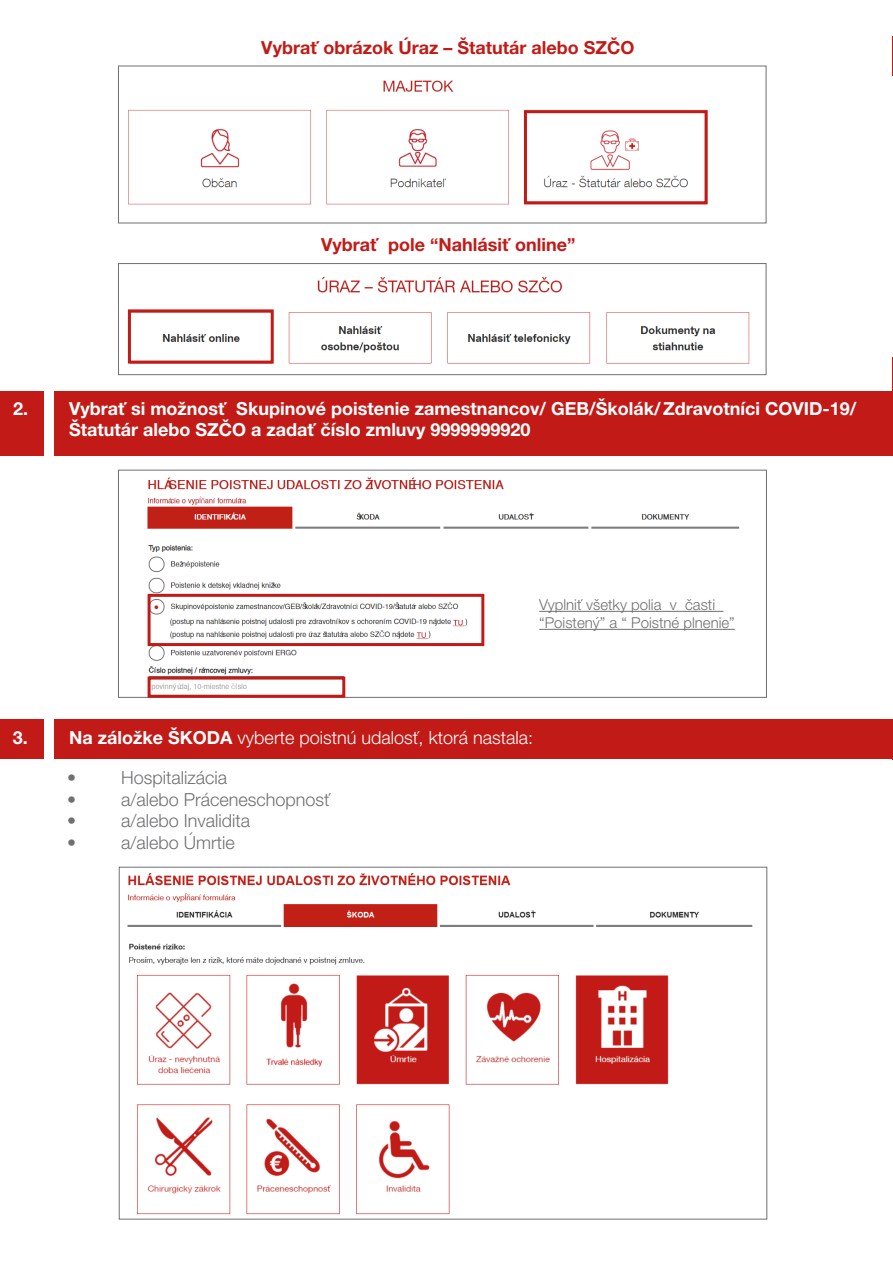
<style>
.page{position:relative;width:893px;height:1263px;background:#fff}
.page>*{position:absolute;margin:0;border:0;box-sizing:border-box;transform-origin:0 0}
.t1{font:700 18px/21.6px "Helvetica Neue LT Pro";color:#fff}
.t2{font:300 18px "Helvetica Neue LT Pro";color:#6f7072}
.t3{font:700 18px "Helvetica Neue LT Pro";color:#c21b17}
.t4{font:300 18px "Helvetica Neue LT Pro";color:#fff}
.t5{font:300 15px/18px "Helvetica Neue LT Pro";color:#6f7072}
.s1{font-weight:700}
</style>
<div class="page">
<img style="left:147px;top:477px;width:593px;height:219px">
<div style="left:118px;top:470px;width:649px;height:228px;border:1px solid #6f7072"></div>
<div style="left:54px;top:391px;width:839px;height:64px;background:#c21b17"></div>
<div style="left:0;top:391px;width:44px;height:64px;background:#c21b17"></div>
<img style="left:128px;top:80px;width:580px;height:125px">
<div style="left:524px;top:110px;width:184px;height:94px;border:3px solid #c21b17"></div>
<img style="left:127px;top:277px;width:623px;height:87px">
<div style="left:118px;top:263px;width:648px;height:112px;border:1px solid #6f7072"></div>
<div style="left:128px;top:309px;width:146px;height:55px;border:3px solid #c21b17"></div>
<div style="left:148px;top:594px;width:336px;height:52px;border:3px solid #c21b17"></div>
<div style="left:148px;top:676px;width:197px;height:22px;border:3px solid #c21b17"></div>
<div style="left:54px;top:719px;width:839px;height:40px;background:#c21b17"></div>
<div style="left:0;top:719px;width:43px;height:40px;background:#c21b17"></div>
<img style="left:127px;top:873px;width:626px;height:342px">
<hr style="left:892px;top:36px;width:1px;height:40px;background:#c21b17">
<hr style="left:892px;top:358px;width:1px;height:39px;background:#c21b17">
<hr style="left:892px;top:720px;width:1px;height:40px;background:#c21b17">
<hr style="left:539px;top:611px;width:184px;height:1px;background:#6f7072">
<hr style="left:539px;top:629px;width:196px;height:1px;background:#6f7072">
<p class="t3" style="left:261px;top:36px;width:375px">Vybrať obrázok Úraz – Štatutár alebo SZČO</p>
<p class="t3" style="left:321px;top:233px;width:256px">Vybrať pole “Nahlásiť online”</p>
<p class="t1" style="left:13px;top:397px;width:17px">2.</p>
<p class="t1" style="left:69px;top:397px;width:789px">Vybrať si možnosť Skupinové poistenie zamestnancov/ GEB/Školák/Zdravotníci COVID-19/<br>Štatutár alebo SZČO a zadať číslo zmluvy 9999999920</p>
<p class="t5" style="left:539px;top:595px;width:197px">Vyplniť všetky polia v časti “Poistený” a “ Poistné plnenie”</p>
<p class="t1" style="left:13px;top:726px;width:17px">3.</p>
<p class="t4" style="left:69px;top:727px;width:465px"><span class="s1">Na záložke ŠKODA</span> vyberte poistnú udalosť, ktorá nastala:</p>
<p class="t2" style="left:67px;top:767px;width:10px">•</p>
<p class="t2" style="left:121px;top:767px;width:108px">Hospitalizácia</p>
<p class="t2" style="left:67px;top:788px;width:10px">•</p>
<p class="t2" style="left:121px;top:788px;width:211px">a/alebo Práceneschopnosť</p>
<p class="t2" style="left:67px;top:810px;width:10px">•</p>
<p class="t2" style="left:121px;top:810px;width:131px">a/alebo Invalidita</p>
<p class="t2" style="left:67px;top:831px;width:10px">•</p>
<p class="t2" style="left:121px;top:831px;width:115px">a/alebo Úmrtie</p>
</div>
